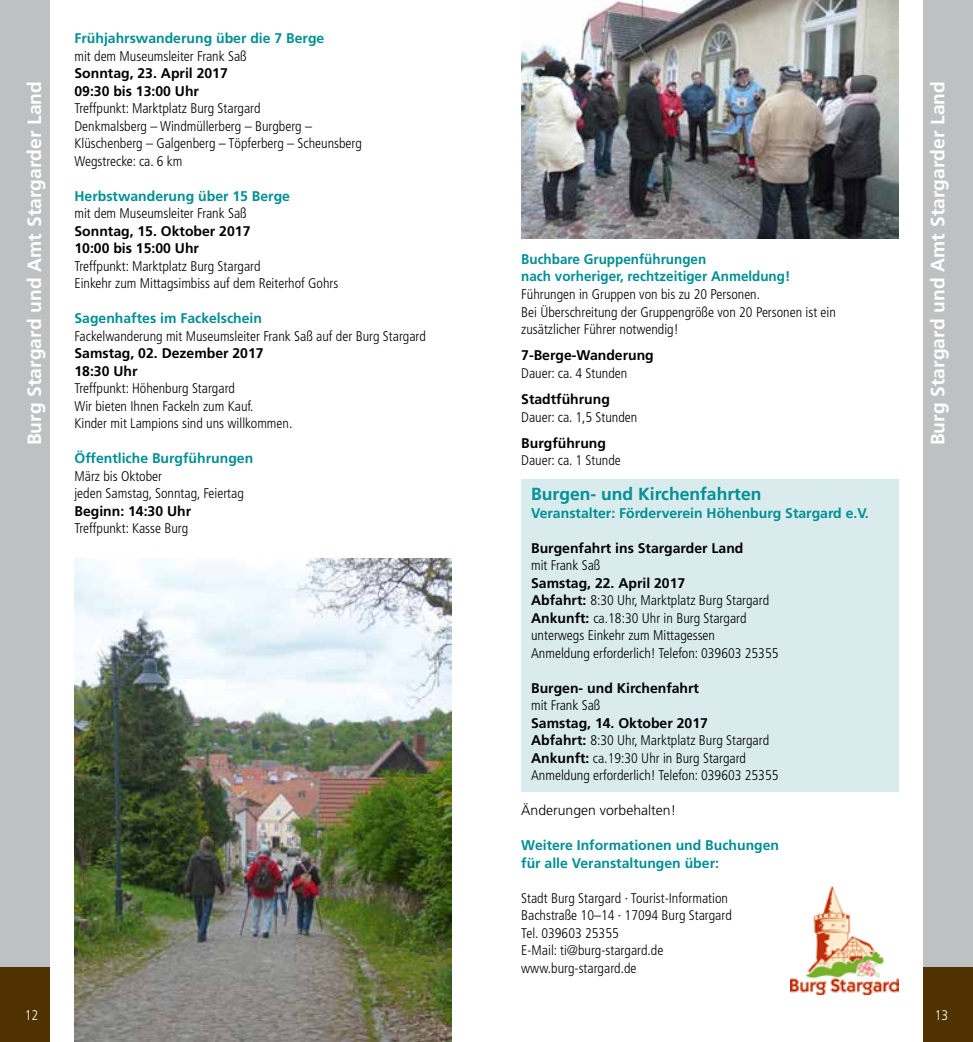
<style>
.page{position:relative;width:973px;height:1042px;background:#fff}
.page>*{position:absolute;margin:0;border:0;box-sizing:border-box;transform-origin:0 0}
.t1{font:700 19.25px "Frutiger";color:#fff}
.t2{font:700 17.5px "Frutiger";color:#008f93}
.t3{font:300 condensed 14px/17.5px "Frutiger";color:#000}
.t4{font:700 14px/17.5px "Frutiger";color:#008f93}
.t5{font:700 14px/17.5px "Frutiger";color:#000}
.t6{font:700 14px/17.5px "Frutiger";color:#008f93;scale:.96 1}
.t7{font:300 14px "Frutiger";color:#000}
.t8{font:300 condensed 14px "Frutiger";color:#fff}
.s1{font-weight:700;font-stretch:normal}
</style>
<div class="page">
<div style="left:521px;top:479px;width:377px;height:313px;background:#d9ebed"></div>
<img style="left:74px;top:559px;width:377px;height:483px">
<div style="left:0;top:0;width:50px;height:1042px;background:#bfc0c1"></div>
<div style="left:923px;top:0;width:49px;height:1042px;background:#bfc0c1"></div>
<div style="left:923px;top:967px;width:49px;height:75px;background:#503200"></div>
<div style="left:0;top:967px;width:49px;height:75px;background:#503200"></div>
<img style="left:790px;top:887px;width:108px;height:108px">
<img style="left:521px;top:0;width:377px;height:238px">
<p class="t4" style="left:74px;top:30px;width:251px">Frühjahrswanderung über die 7 Berge</p>
<p class="t3" style="left:74px;top:47px;width:174px">mit dem Museumsleiter Frank Saß</p>
<p class="t5" style="left:74px;top:65px;width:155px">Sonntag, 23. April 2017<br>09:30 bis 13:00 Uhr</p>
<p class="t3" style="left:74px;top:100px;width:289px">Treffpunkt: Marktplatz Burg Stargard<br>Denkmalsberg – Windmüllerberg – Burgberg – Klüschenberg – Galgenberg – Töpferberg – Scheunsberg Wegstrecke: ca. 6 km</p>
<p class="t4" style="left:74px;top:187px;width:217px">Herbstwanderung über 15 Berge</p>
<p class="t3" style="left:74px;top:205px;width:174px">mit dem Museumsleiter Frank Saß</p>
<p class="t5" style="left:74px;top:222px;width:177px">Sonntag, 15. Oktober 2017<br>10:00 bis 15:00 Uhr</p>
<p class="t3" style="left:74px;top:257px;width:265px">Treffpunkt: Marktplatz Burg Stargard<br>Einkehr zum Mittagsimbiss auf dem Reiterhof Gohrs</p>
<p class="t4" style="left:74px;top:310px;width:189px">Sagenhaftes im Fackelschein</p>
<p class="t3" style="left:74px;top:327px;width:353px">Fackelwanderung mit Museumsleiter Frank Saß auf der Burg Stargard</p>
<p class="t5" style="left:74px;top:345px;width:191px">Samstag, 02. Dezember 2017<br>18:30 Uhr</p>
<p class="t3" style="left:74px;top:380px;width:219px">Treffpunkt: Höhenburg Stargard<br>Wir bieten Ihnen Fackeln zum Kauf.<br>Kinder mit Lampions sind uns willkommen.</p>
<p class="t4" style="left:74px;top:450px;width:180px">Öffentliche Burgführungen</p>
<p class="t3" style="left:74px;top:467px;width:171px">März bis Oktober<br>jeden Samstag, Sonntag, Feiertag</p>
<p class="t5" style="left:74px;top:502px;width:118px">Beginn: 14:30 Uhr</p>
<p class="t3" style="left:74px;top:520px;width:115px">Treffpunkt: Kasse Burg</p>
<h1 class="t1" style="left:23px;top:445px;width:366px;rotate:-90deg">Burg Stargard und Amt Stargarder Land</h1>
<h1 class="t1" style="left:926px;top:445px;width:366px;rotate:-90deg">Burg Stargard und Amt Stargarder Land</h1>
<p class="t6" style="left:521px;top:250px;width:282px">Buchbare Gruppenführungen<br>nach vorheriger, rechtzeitiger Anmeldung!</p>
<p class="t3" style="left:521px;top:286px;width:316px">Führungen in Gruppen von bis zu 20 Personen.<br>Bei Überschreitung der Gruppengröße von 20 Personen ist ein zusätzlicher Führer notwendig!</p>
<p class="t5" style="left:521px;top:347px;width:134px">7-Berge-Wanderung</p>
<p class="t3" style="left:521px;top:364px;width:107px">Dauer: ca. 4 Stunden</p>
<p class="t5" style="left:521px;top:390px;width:90px">Stadtführung</p>
<p class="t3" style="left:521px;top:408px;width:118px">Dauer: ca. 1,5 Stunden</p>
<p class="t5" style="left:521px;top:434px;width:86px">Burgführung</p>
<p class="t3" style="left:521px;top:452px;width:101px">Dauer: ca. 1 Stunde</p>
<p class="t2" style="left:531px;top:484px;width:232px">Burgen- und Kirchenfahrten</p>
<p class="t4" style="left:531px;top:504px;width:339px">Veranstalter: Förderverein Höhenburg Stargard e.V.</p>
<p class="t5" style="left:531px;top:539px;width:214px">Burgenfahrt ins Stargarder Land</p>
<p class="t3" style="left:531px;top:557px;width:71px">mit Frank Saß</p>
<p class="t3" style="left:531px;top:574px;width:249px"><span class="s1">Samstag, 22. April 2017<br>Abfahrt:</span> 8:30 Uhr, Marktplatz Burg Stargard <span class="s1">Ankunft:</span> ca.18:30 Uhr in Burg Stargard unterwegs Einkehr zum Mittagessen<br>Anmeldung erforderlich! Telefon: 039603 25355</p>
<p class="t5" style="left:531px;top:679px;width:169px">Burgen- und Kirchenfahrt</p>
<p class="t3" style="left:531px;top:697px;width:71px">mit Frank Saß</p>
<p class="t3" style="left:531px;top:714px;width:249px"><span class="s1">Samstag, 14. Oktober 2017<br>Abfahrt:</span> 8:30 Uhr, Marktplatz Burg Stargard <span class="s1">Ankunft:</span> ca.19:30 Uhr in Burg Stargard Anmeldung erforderlich! Telefon: 039603 25355</p>
<p class="t7" style="left:521px;top:802px;width:156px">Änderungen vorbehalten!</p>
<p class="t4" style="left:521px;top:837px;width:259px">Weitere Informationen und Buchungen für alle Veranstaltungen über:</p>
<p class="t3" style="left:521px;top:889px;width:212px">Stadt Burg Stargard · Tourist-Information<br>Bachstraße 10–14 · 17094 Burg Stargard<br>Tel. 039603 25355<br>E-Mail: ti@burg-stargard.de www.burg-stargard.de</p>
<p class="t8" style="left:25px;top:1007px;width:15px">12</p>
<p class="t8" style="left:934px;top:1007px;width:15px">13</p>
</div>
